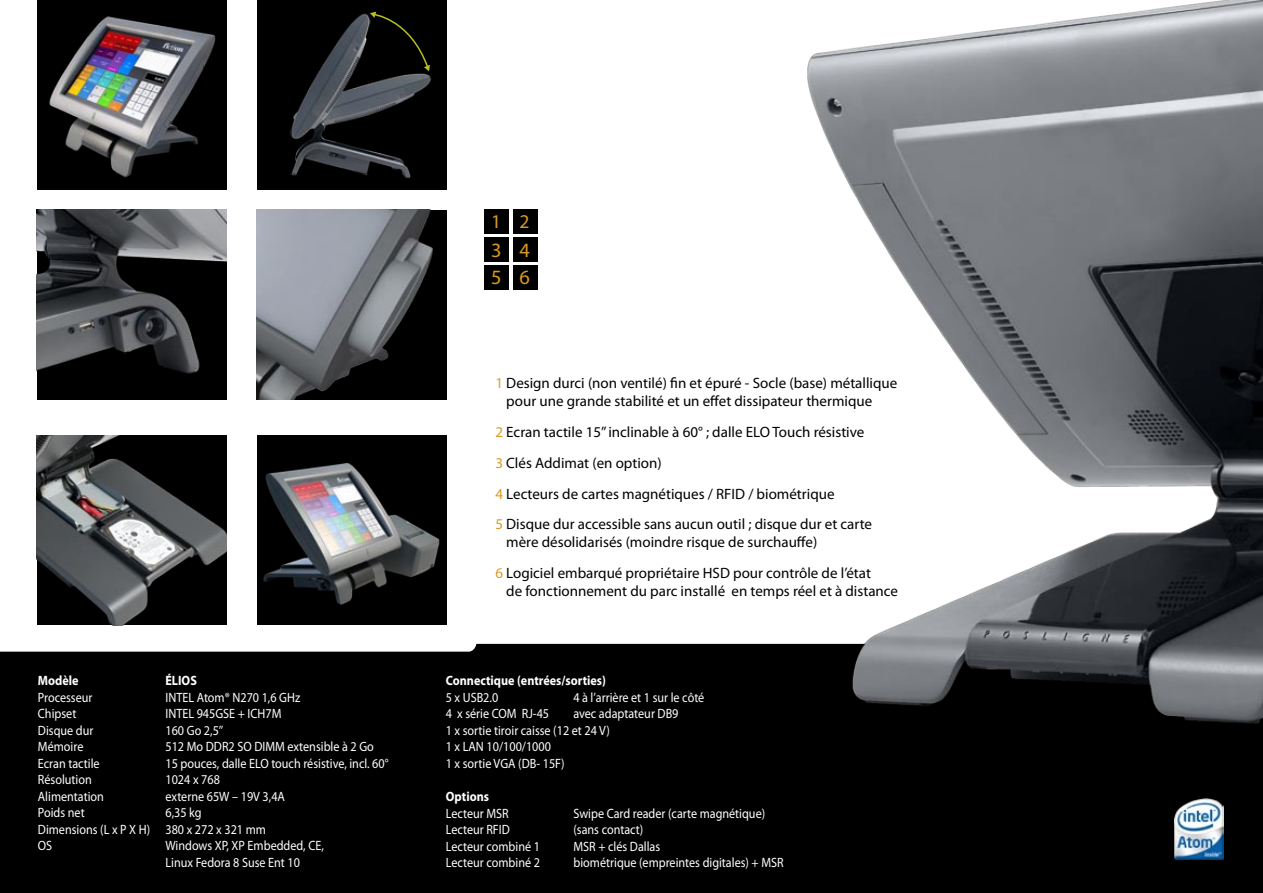
<style>
.page{position:relative;width:1263px;height:893px;background:#fff}
.page>*{position:absolute;margin:0;border:0;box-sizing:border-box;transform-origin:0 0}
.t1{font:20.4px/27.5px "Myriad Pro";color:#da9a23}
.t2{font:19.5px "Myriad Pro";color:#da9a23}
.t3{font:15px/30.8px "Myriad Pro";color:#000}
.t4{font:13.5px/16.5px "Myriad Pro";color:#fff;scale:.9 1}
.t5{font:700 13.5px "Myriad Pro";color:#fff;scale:.9 1}
.s1{color:#da9a23}
</style>
<div class="page">
<div style="left:0;top:644px;width:1263px;height:249px;background:#000"></div>
<img style="left:37px;top:435px;width:190px;height:190px">
<img style="left:37px;top:210px;width:190px;height:190px">
<div style="left:37px;top:0;width:190px;height:190px;background:#000"></div>
<img style="left:49px;top:16px;width:167px;height:162px">
<div style="left:257px;top:435px;width:189px;height:190px;background:#000"></div>
<img style="left:263px;top:463px;width:177px;height:142px">
<img style="left:257px;top:210px;width:189px;height:190px">
<img style="left:257px;top:0;width:189px;height:190px">
<img style="left:780px;top:0;width:483px;height:806px">
<img style="left:1174px;top:798px;width:50px;height:62px">
<div style="left:370px;top:12px;width:60px;height:59px;background:#000"></div>
<div style="left:484px;top:210px;width:24px;height:24px;background:#000"></div>
<div style="left:513px;top:210px;width:24px;height:24px;background:#000"></div>
<div style="left:484px;top:265px;width:24px;height:25px;background:#000"></div>
<div style="left:513px;top:265px;width:24px;height:25px;background:#000"></div>
<div style="left:484px;top:238px;width:24px;height:24px;background:#000"></div>
<div style="left:513px;top:238px;width:24px;height:24px;background:#000"></div>
<p class="t5" style="left:38px;top:672px;width:47px">Modèle</p>
<p class="t5" style="left:165px;top:672px;width:36px">ÉLIOS</p>
<p class="t4" style="left:38px;top:689px;width:62px">Processeur</p>
<p class="t4" style="left:165px;top:689px;width:151px">INTEL Atom® N270 1,6 GHz</p>
<p class="t4" style="left:38px;top:705px;width:44px">Chipset</p>
<p class="t4" style="left:165px;top:705px;width:130px">INTEL 945GSE + ICH7M</p>
<p class="t4" style="left:38px;top:722px;width:63px">Disque dur</p>
<p class="t4" style="left:165px;top:722px;width:66px">160 Go 2,5’’</p>
<p class="t4" style="left:38px;top:738px;width:52px">Mémoire</p>
<p class="t4" style="left:165px;top:738px;width:233px">512 Mo DDR2 SO DIMM extensible à 2 Go</p>
<p class="t4" style="left:38px;top:755px;width:70px">Ecran tactile</p>
<p class="t4" style="left:165px;top:755px;width:249px">15 pouces, dalle ELO touch résistive, incl. 60°</p>
<p class="t4" style="left:38px;top:771px;width:61px">Résolution</p>
<p class="t4" style="left:165px;top:771px;width:62px">1024 x 768</p>
<p class="t4" style="left:38px;top:788px;width:75px">Alimentation</p>
<p class="t4" style="left:165px;top:788px;width:134px">externe 65W – 19V 3,4A</p>
<p class="t4" style="left:38px;top:804px;width:53px">Poids net</p>
<p class="t4" style="left:38px;top:804px;width:255px;text-indent:128px">6,35 kg<br>Dimensions (L x P X H) 380 x 272 x 321 mm<br>OS</p>
<p class="t4" style="left:165px;top:837px;width:177px">Windows XP, XP Embedded, CE,<br>Linux Fedora 8 Suse Ent 10</p>
<h2 class="t2" style="left:491px;top:209px;width:12px">1</h2>
<h1 class="t1" style="left:491px;top:236px;width:12px">3<br>5</h1>
<h2 class="t2" style="left:519px;top:209px;width:12px">2</h2>
<h1 class="t1" style="left:519px;top:236px;width:12px">4<br>6</h1>
<p class="t3" style="left:506px;top:374px;width:393px;line-height:18px;text-indent:-11px"><span class="s1">1</span> Design durci (non ventilé) fin et épuré - Socle (base) métallique pour une grande stabilité et un effet dissipateur thermique</p>
<p class="t3" style="left:495px;top:416px;width:378px"><span class="s1">2</span> Ecran tactile 15’’ inclinable à 60° ; dalle ELO Touch résistive <span class="s1">3</span> Clés Addimat (en option)<br><span class="s1">4</span> Lecteurs de cartes magnétiques / RFID / biométrique<br><span class="s1">5</span> Disque dur accessible sans aucun outil ; disque dur et carte</p>
<p class="t3" style="left:495px;top:527px;width:377px;text-indent:11px">mère désolidarisés (moindre risque de surchauffe)<br><span class="s1">6</span> Logiciel embarqué propriétaire HSD pour contrôle de l’état</p>
<p class="t3" style="left:506px;top:575px;width:393px">de fonctionnement du parc installé en temps réel et à distance</p>
<p class="t5" style="left:446px;top:672px;width:179px">Connectique (entrées/sorties)</p>
<p class="t4" style="left:446px;top:689px;width:60px">5 x USB2.0</p>
<p class="t4" style="left:573px;top:689px;width:147px">4 à l’arrière et 1 sur le côté</p>
<p class="t4" style="left:446px;top:705px;width:116px">4 x série COM RJ-45</p>
<p class="t4" style="left:446px;top:705px;width:260px;text-indent:128px">avec adaptateur DB9<br>1 x sortie tiroir caisse (12 et 24 V)<br>1 x LAN 10/100/1000<br>1 x sortie VGA (DB- 15F)</p>
<p class="t5" style="left:446px;top:788px;width:50px">Options</p>
<p class="t4" style="left:446px;top:804px;width:71px">Lecteur MSR</p>
<p class="t4" style="left:573px;top:804px;width:215px">Swipe Card reader (carte magnétique)</p>
<p class="t4" style="left:446px;top:821px;width:73px">Lecteur RFID</p>
<p class="t4" style="left:573px;top:821px;width:79px">(sans contact)</p>
<p class="t4" style="left:446px;top:837px;width:106px">Lecteur combiné 1</p>
<p class="t4" style="left:573px;top:837px;width:98px">MSR + clés Dallas</p>
<p class="t4" style="left:446px;top:854px;width:106px">Lecteur combiné 2</p>
<p class="t4" style="left:573px;top:854px;width:235px">biométrique (empreintes digitales) + MSR</p>
</div>
